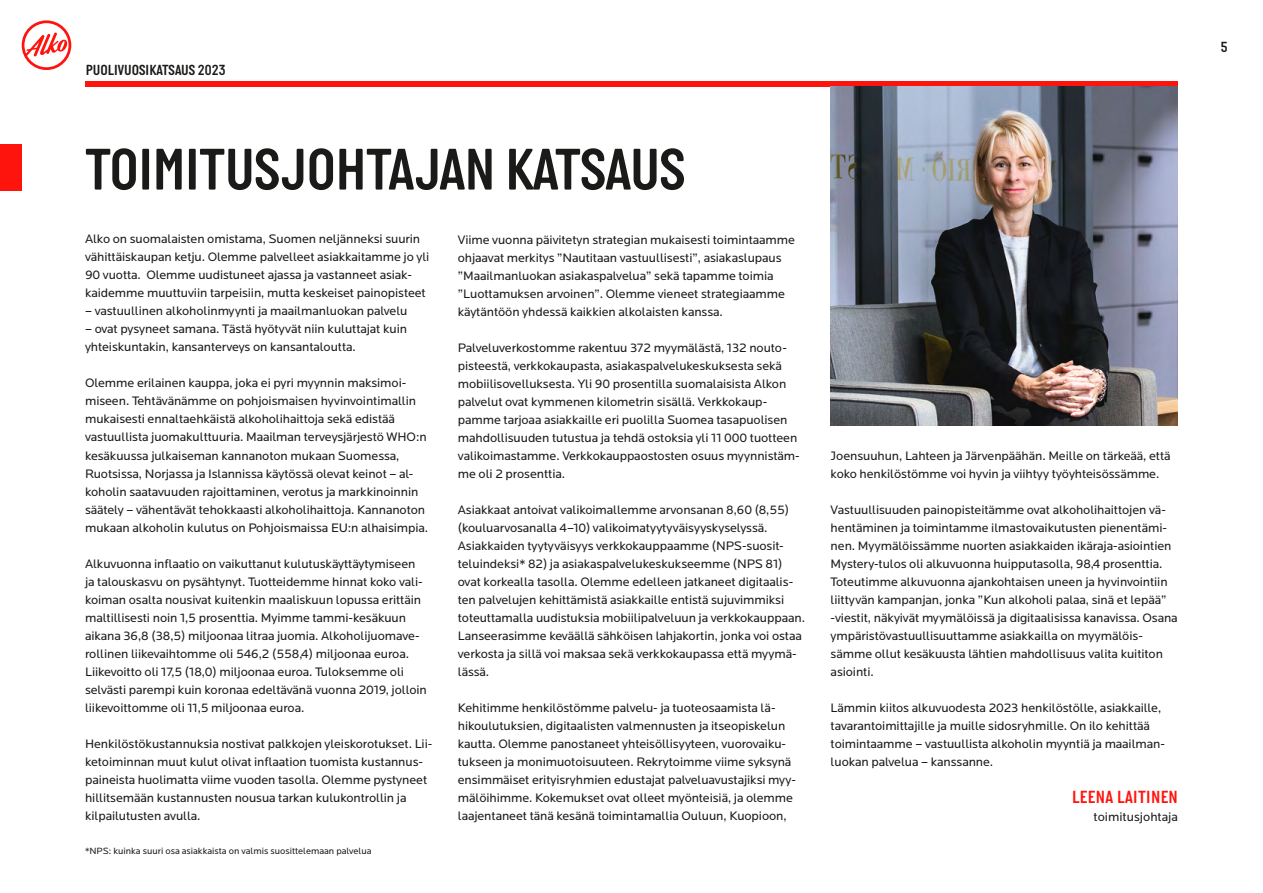
<style>
.page{position:relative;width:1263px;height:893px;background:#fff}
.page>*{position:absolute;margin:0;border:0;box-sizing:border-box;transform-origin:0 0}
.t1{font:600 60px "Italian Plate No 1";letter-spacing:-.01em;color:#1a1a18}
.t2{font:600 18px "Italian Plate No 1";letter-spacing:.02em;color:#ff140d}
.t3{font:600 15px "Italian Plate No 1";color:#1a1a18}
.t4{font:12.75px/18px "Locator";letter-spacing:-.005em;color:#1a1a18}
.t5{font:9.3px "Locator";color:#1a1a18}
</style>
<div class="page">
<svg style="left:22px;top:20px;width:49px;height:50px"></svg>
<div style="left:85px;top:82px;width:1093px;height:5px;background:#ff140d"></div>
<div style="left:0;top:145px;width:22px;height:46px;background:#ff140d"></div>
<img style="left:831px;top:87px;width:347px;height:338px">
<p class="t3" style="left:86px;top:62px;width:141px">PUOLIVUOSIKATSAUS 2023</p>
<h1 class="t1" style="left:85px;top:137px;width:602px">TOIMITUSJOHTAJAN KATSAUS</h1>
<p class="t4" style="left:85px;top:231px;width:346px">Alko on suomalaisten omistama, Suomen neljänneksi suurin vähittäiskaupan ketju. Olemme palvelleet asiakkaitamme jo yli 90 vuotta. Olemme uudistuneet ajassa ja vastanneet asiak&shy;kaidemme muuttuviin tarpeisiin, mutta keskeiset painopisteet</p>
<p class="t4" style="left:85px;top:303px;width:324px">– vastuullinen alkoholinmyynti ja maailmanluokan palvelu</p>
<p class="t4" style="left:85px;top:321px;width:324px">– ovat pysyneet samana. Tästä hyötyvät niin kuluttajat kuin yhteiskuntakin, kansanterveys on kansantaloutta.</p>
<p class="t4" style="left:85px;top:375px;width:345px">Olemme erilainen kauppa, joka ei pyri myynnin maksimoi&shy;miseen. Tehtävänämme on pohjoismaisen hyvinvointimallin mukaisesti ennaltaehkäistä alkoholihaittoja sekä edistää vastuullista juomakulttuuria. Maailman terveysjärjestö WHO:n kesäkuussa julkaiseman kannanoton mukaan Suomessa, Ruotsissa, Norjassa ja Islannissa käytössä olevat keinot – al&shy;koholin saatavuuden rajoittaminen, verotus ja markkinoinnin säätely – vähentävät tehokkaasti alkoholihaittoja. Kannanoton mukaan alkoholin kulutus on Pohjoismaissa EU:n alhaisimpia.</p>
<p class="t4" style="left:85px;top:555px;width:343px">Alkuvuonna inflaatio on vaikuttanut kulutuskäyttäytymiseen ja talouskasvu on pysähtynyt. Tuotteidemme hinnat koko vali&shy;koiman osalta nousivat kuitenkin maaliskuun lopussa erittäin maltillisesti noin 1,5 prosenttia. Myimme tammi-kesäkuun aikana 36,8 (38,5) miljoonaa litraa juomia. Alkoholijuomave&shy;rollinen liikevaihtomme oli 546,2 (558,4) miljoonaa euroa.<br>Liikevoitto oli 17,5 (18,0) miljoonaa euroa. Tuloksemme oli selvästi parempi kuin koronaa edeltävänä vuonna 2019, jolloin liikevoittomme oli 11,5 miljoonaa euroa.</p>
<p class="t4" style="left:85px;top:735px;width:349px">Henkilöstökustannuksia nostivat palkkojen yleiskorotukset. Lii&shy;ketoiminnan muut kulut olivat inflaation tuomista kustannus&shy;paineista huolimatta viime vuoden tasolla. Olemme pystyneet hillitsemään kustannusten nousua tarkan kulukontrollin ja kilpailutusten avulla.</p>
<p class="t5" style="left:85px;top:846px;width:288px">*NPS: kuinka suuri osa asiakkaista on valmis suosittelemaan palvelua</p>
<p class="t4" style="left:458px;top:231px;width:339px">Viime vuonna päivitetyn strategian mukaisesti toimintaamme ohjaavat merkitys ”Nautitaan vastuullisesti”, asiakaslupaus ”Maailmanluokan asiakaspalvelua” sekä tapamme toimia ”Luottamuksen arvoinen”. Olemme vieneet strategiaamme käytäntöön yhdessä kaikkien alkolaisten kanssa.</p>
<p class="t4" style="left:458px;top:339px;width:343px">Palveluverkostomme rakentuu 372 myymälästä, 132 nouto&shy;pisteestä, verkkokaupasta, asiakaspalvelukeskuksesta sekä mobiilisovelluksesta. Yli 90 prosentilla suomalaisista Alkon palvelut ovat kymmenen kilometrin sisällä. Verkkokaup&shy;pamme tarjoaa asiakkaille eri puolilla Suomea tasapuolisen mahdollisuuden tutustua ja tehdä ostoksia yli 11 000 tuotteen valikoimastamme. Verkkokauppaostosten osuus myynnistäm&shy;me oli 2 prosenttia.</p>
<p class="t4" style="left:458px;top:501px;width:349px">Asiakkaat antoivat valikoimallemme arvonsanan 8,60 (8,55) (kouluarvosanalla 4–10) valikoimatyytyväisyyskyselyssä.<br>Asiakkaiden tyytyväisyys verkkokauppaamme (NPS-suosit&shy;teluindeksi* 82) ja asiakaspalvelukeskukseemme (NPS 81) ovat korkealla tasolla. Olemme edelleen jatkaneet digitaalis&shy;ten palvelujen kehittämistä asiakkaille entistä sujuvimmiksi toteuttamalla uudistuksia mobiilipalveluun ja verkkokauppaan.<br>Lanseerasimme keväällä sähköisen lahjakortin, jonka voi ostaa verkosta ja sillä voi maksaa sekä verkkokaupassa että myymä&shy;lässä.</p>
<p class="t4" style="left:458px;top:699px;width:340px">Kehitimme henkilöstömme palvelu- ja tuoteosaamista lä&shy;hikoulutuksien, digitaalisten valmennusten ja itseopiskelun kautta. Olemme panostaneet yhteisöllisyyteen, vuorovaiku&shy;tukseen ja monimuotoisuuteen. Rekrytoimme viime syksynä ensimmäiset erityisryhmien edustajat palveluavustajiksi myy&shy;mälöihimme. Kokemukset ovat olleet myönteisiä, ja olemme laajentaneet tänä kesänä toimintamallia Ouluun, Kuopioon,</p>
<p class="t4" style="left:831px;top:447px;width:341px">Joensuuhun, Lahteen ja Järvenpäähän. Meille on tärkeää, että koko henkilöstömme voi hyvin ja viihtyy työyhteisössämme.</p>
<p class="t4" style="left:831px;top:501px;width:349px">Vastuullisuuden painopisteitämme ovat alkoholihaittojen vä&shy;hentäminen ja toimintamme ilmastovaikutusten pienentämi&shy;nen. Myymälöissämme nuorten asiakkaiden ikäraja-asiointien Mystery-tulos oli alkuvuonna huipputasolla, 98,4 prosenttia.<br>Toteutimme alkuvuonna ajankohtaisen uneen ja hyvinvointiin liittyvän kampanjan, jonka ”Kun alkoholi palaa, sinä et lepää” -viestit, näkyivät myymälöissä ja digitaalisissa kanavissa. Osana ympäristövastuullisuuttamme asiakkailla on myymälöis&shy;sämme ollut kesäkuusta lähtien mahdollisuus valita kuititon asiointi.</p>
<p class="t4" style="left:831px;top:699px;width:336px">Lämmin kiitos alkuvuodesta 2023 henkilöstölle, asiakkaille, tavarantoimittajille ja muille sidosryhmille. On ilo kehittää toimintaamme – vastuullista alkoholin myyntiä ja maailman&shy;luokan palvelua – kanssanne.</p>
<h2 class="t2" style="left:1072px;top:788px;width:107px">LEENA LAITINEN</h2>
<p class="t4" style="left:1093px;top:808px;width:86px">toimitusjohtaja</p>
<p class="t3" style="left:1221px;top:39px;width:8px">5</p>
</div>
